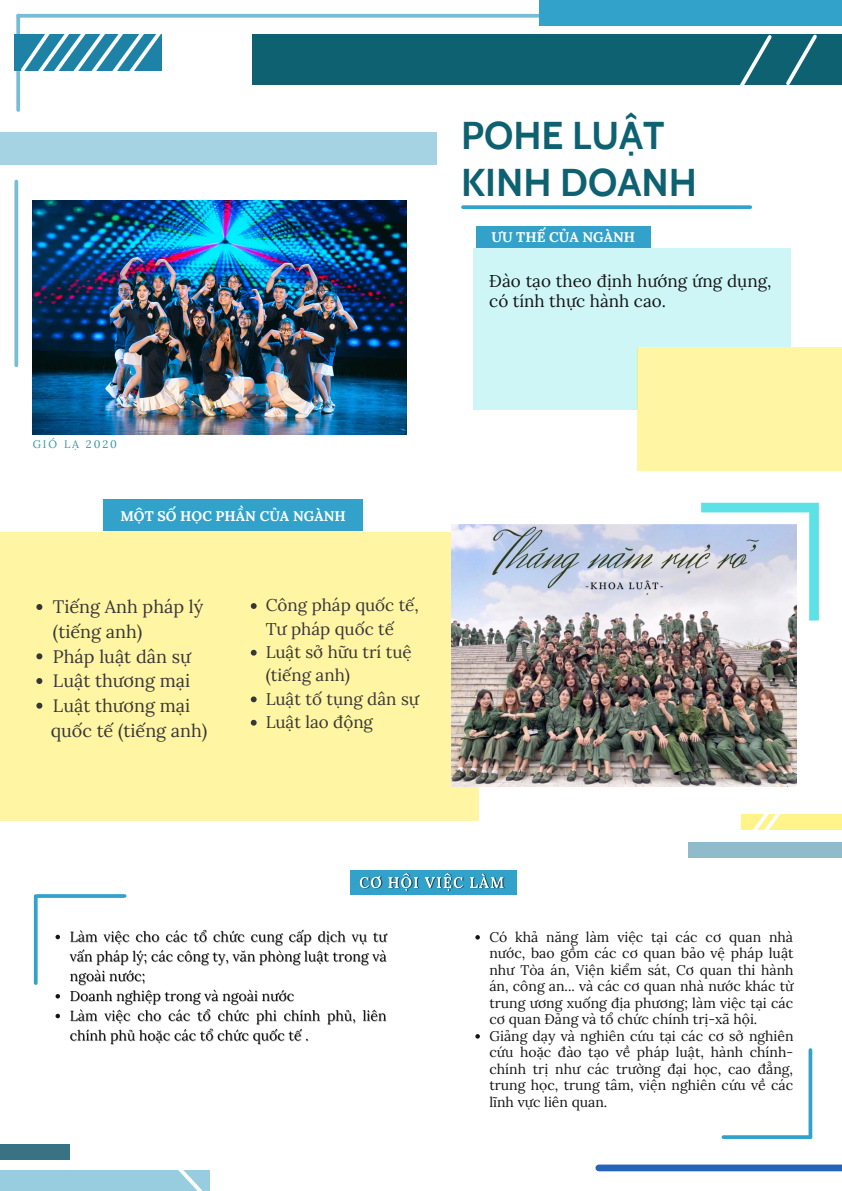
<style>
.page{position:relative;width:842px;height:1191px;background:#fff}
.page>*{position:absolute;margin:0;border:0;box-sizing:border-box;transform-origin:0 0}
.t1{font:700 38.6px/46.5px "Cabin";color:#0e6171}
.t2{font:18px/24.7px "Lora";color:#373737}
.t3{font:17.1px/20.2px "Lora";color:#141414}
.t4{font:17px/23.3px "Lora";color:#373737}
.t5{font:14px/16.5px "Lora";color:#141414;text-align:justify}
.t6{font:700 14px "Lora";color:#fff}
.t7{font:10.9px "Lora";letter-spacing:.18em;color:#3494a0}
</style>
<div class="page">
<div style="left:473px;top:248px;width:318px;height:161px;background:#cff6f7"></div>
<div style="left:350px;top:869px;width:166px;height:25px;background:#32a2cb"></div>
<div style="left:253px;top:34px;width:589px;height:50px;background:#0e6171"></div>
<svg style="left:783px;top:34px;width:37px;height:51px"></svg>
<svg style="left:732px;top:35px;width:43px;height:50px"></svg>
<div style="left:0;top:132px;width:437px;height:33px;background:#a6d3e4"></div>
<div style="left:476px;top:226px;width:174px;height:22px;background:#32a2cb"></div>
<svg style="left:463px;top:205px;width:287px;height:4px"></svg>
<div style="left:103px;top:499px;width:260px;height:32px;background:#32a2cb"></div>
<div style="left:0;top:532px;width:479px;height:288px;background:#fff5a3"></div>
<svg style="left:701px;top:502px;width:118px;height:118px"></svg>
<div style="left:599px;top:1164px;width:243px;height:7px;background:#2564b8"></div>
<div style="left:0;top:1144px;width:69px;height:15px;background:#397185"></div>
<div style="left:0;top:1169px;width:210px;height:21px;background:#98cddf"></div>
<svg style="left:170px;top:1169px;width:40px;height:21px"></svg>
<img style="left:33px;top:200px;width:373px;height:234px">
<svg style="left:16px;top:15px;width:2px;height:95px"></svg>
<svg style="left:18px;top:14px;width:522px;height:4px;background:#82c1d8"></svg>
<div style="left:540px;top:0;width:302px;height:26px;background:#32a2cb"></div>
<div style="left:14px;top:34px;width:148px;height:37px;background:#1e82a6"></div>
<svg style="left:18px;top:15px;width:153px;height:97px"></svg>
<svg style="left:14px;top:181px;width:4px;height:184px"></svg>
<img style="left:359px;top:869px;width:147px;height:22px">
<img style="left:55px;top:929px;width:333px;height:115px">
<svg style="left:36px;top:604px;width:6px;height:6px"></svg>
<svg style="left:36px;top:653px;width:6px;height:6px"></svg>
<svg style="left:36px;top:678px;width:6px;height:6px"></svg>
<svg style="left:36px;top:702px;width:6px;height:6px"></svg>
<svg style="left:251px;top:603px;width:6px;height:6px"></svg>
<svg style="left:251px;top:649px;width:6px;height:6px"></svg>
<svg style="left:251px;top:696px;width:6px;height:6px"></svg>
<svg style="left:251px;top:719px;width:6px;height:6px"></svg>
<svg style="left:475px;top:935px;width:5px;height:4px"></svg>
<svg style="left:475px;top:1034px;width:5px;height:4px"></svg>
<hr style="left:38px;top:894px;width:87px;height:3px;background:#32a2cb">
<svg style="left:34px;top:895px;width:4px;height:87px"></svg>
<hr style="left:723px;top:1135px;width:87px;height:3px;background:#32a2cb">
<svg style="left:808px;top:1049px;width:4px;height:87px"></svg>
<div style="left:689px;top:841px;width:153px;height:16px;background:#8fbbcb"></div>
<div style="left:741px;top:814px;width:101px;height:15px;background:#fff389"></div>
<img style="left:451px;top:524px;width:346px;height:262px">
<img style="left:745px;top:749px;width:81px;height:93px">
<div style="left:637px;top:347px;width:205px;height:124px;background:#fff5a3"></div>
<p class="t1" style="left:461px;top:112px;width:237px">POHE LUẬT<br>KINH DOANH</p>
<p class="t6" style="left:491px;top:228px;width:145px">ƯU THẾ CỦA NGÀNH</p>
<p class="t3" style="left:489px;top:271px;width:284px">Đào tạo theo định hướng ứng dụng, có tính thực hành cao.</p>
<p class="t7" style="left:33px;top:436px;width:86px">GIÓ LẠ 2020</p>
<p class="t6" style="left:120px;top:506px;width:227px">MỘT SỐ HỌC PHẦN CỦA NGÀNH</p>
<p class="t2" style="left:53px;top:594px;width:152px">Tiếng Anh pháp lý (tiếng anh)</p>
<p class="t2" style="left:53px;top:643px;width:139px">Pháp luật dân sự</p>
<p class="t2" style="left:53px;top:668px;width:139px">Luật thương mại</p>
<p class="t2" style="left:53px;top:693px;width:139px">Luật thương mại</p>
<p class="t2" style="left:51px;top:717px;width:158px">quốc tế (tiếng anh)</p>
<p class="t4" style="left:266px;top:593px;width:155px">Công pháp quốc tế,<br>Tư pháp quốc tế</p>
<p class="t4" style="left:266px;top:640px;width:148px">Luật sở hữu trí tuệ (tiếng anh)</p>
<p class="t4" style="left:266px;top:686px;width:155px">Luật tố tụng dân sự</p>
<p class="t4" style="left:266px;top:710px;width:109px">Luật lao động</p>
<p class="t5" style="left:489px;top:928px;width:306px">Có khả năng làm việc tại các cơ quan nhà nước, bao gồm các cơ quan bảo vệ pháp luật như Tòa án, Viện kiểm sát, Cơ quan thi hành án, công an... và các cơ quan nhà nước khác từ trung ương xuống địa phương; làm việc tại các cơ quan Đảng và tổ chức chính trị-xã hội.</p>
<p class="t5" style="left:489px;top:1027px;width:306px">Giảng dạy và nghiên cứu tại các cơ sở nghiên cứu hoặc đào tạo về pháp luật, hành chính&shy;chính trị như các trường đại học, cao đẳng, trung học, trung tâm, viện nghiên cứu về các lĩnh vực liên quan.</p>
</div>
